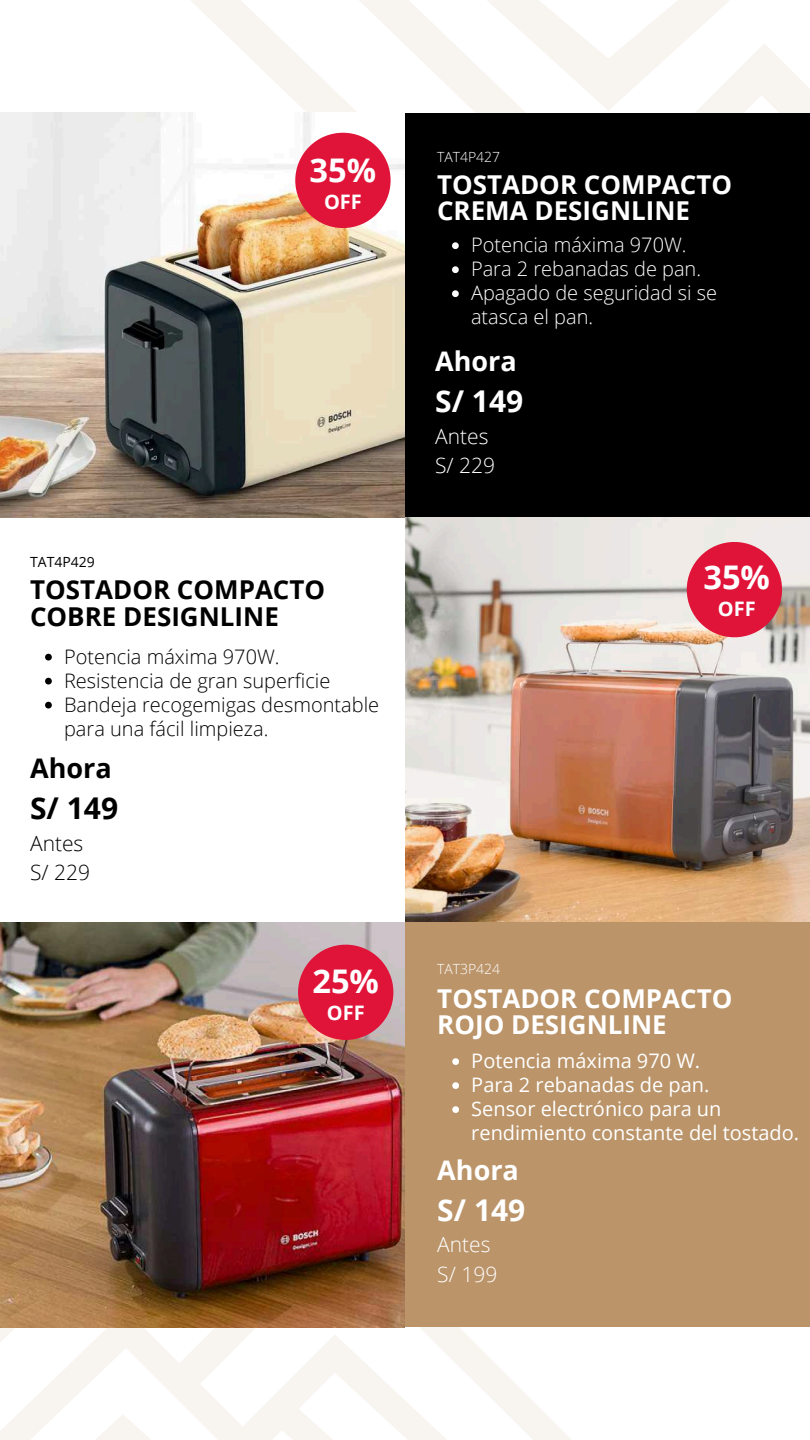
<style>
.page{position:relative;width:810px;height:1440px;background:#fff}
.page>*{position:absolute;margin:0;border:0;box-sizing:border-box;transform-origin:0 0}
.t1{font:700 32.6px "Open Sans";color:#fff}
.t2{font:700 30px "Open Sans";color:#fff}
.t3{font:700 30px "Open Sans";color:#000}
.t4{font:700 27px "Open Sans";color:#fff}
.t5{font:700 27px "Open Sans";color:#000}
.t6{font:700 26px/26.2px "Open Sans";color:#fff}
.t7{font:700 26px/26.2px "Open Sans";color:#000}
.t8{font:300 21px/29.2px "Open Sans";color:#fff}
.t9{font:300 21px/29.2px "Open Sans";color:#000}
.t10{font:300 20px/24px "Open Sans";color:#000}
.t11{font:20px/24px "Open Sans";color:#fff}
.t12{font:300 20px/24px "Open Sans";color:#fff}
.t13{font:700 20px "Open Sans";color:#fff}
.t14{font:300 14px "Open Sans";color:#fff}
.t15{font:14px "Open Sans";color:#000}
</style>
<div class="page">
<svg style="left:190px;top:0;width:620px;height:113px"></svg>
<div style="left:0;top:113px;width:810px;height:405px;background:#000"></div>
<img style="left:0;top:113px;width:405px;height:405px">
<div style="left:295px;top:133px;width:96px;height:95px;background:#e01439;border-radius:50%"></div>
<svg style="left:452px;top:242px;width:7px;height:7px"></svg>
<svg style="left:452px;top:266px;width:7px;height:7px"></svg>
<svg style="left:452px;top:290px;width:7px;height:7px"></svg>
<svg style="left:0;top:1327px;width:571px;height:113px"></svg>
<img style="left:405px;top:518px;width:405px;height:404px">
<div style="left:0;top:922px;width:810px;height:405px;background:#bb9469"></div>
<svg style="left:45px;top:654px;width:7px;height:7px"></svg>
<svg style="left:45px;top:678px;width:7px;height:7px"></svg>
<svg style="left:45px;top:702px;width:7px;height:7px"></svg>
<div style="left:687px;top:542px;width:95px;height:95px;background:#e01439;border-radius:50%"></div>
<img style="left:0;top:922px;width:405px;height:405px">
<div style="left:298px;top:945px;width:95px;height:95px;background:#e01439;border-radius:50%"></div>
<svg style="left:452px;top:1058px;width:7px;height:7px"></svg>
<svg style="left:452px;top:1082px;width:7px;height:7px"></svg>
<svg style="left:452px;top:1106px;width:7px;height:7px"></svg>
<p class="t15" style="left:30px;top:553px;width:66px">TAT4P429</p>
<h1 class="t1" style="left:310px;top:147px;width:68px">35%</h1>
<p class="t13" style="left:324px;top:188px;width:39px">OFF</p>
<h3 class="t7" style="left:30px;top:576px;width:297px">TOSTADOR COMPACTO<br>COBRE DESIGNLINE</h3>
<p class="t10" style="left:64px;top:644px;width:317px">Potencia máxima 970W.<br>Resistencia de gran superficie<br>Bandeja recogemigas desmontable para una fácil limpieza.</p>
<h3 class="t5" style="left:30px;top:749px;width:83px">Ahora</h3>
<h2 class="t3" style="left:30px;top:787px;width:90px">S/ 149</h2>
<p class="t9" style="left:30px;top:828px;width:62px">Antes<br>S/ 229</p>
<h1 class="t1" style="left:312px;top:958px;width:68px">25%</h1>
<p class="t13" style="left:327px;top:998px;width:39px">OFF</p>
<p class="t14" style="left:437px;top:147px;width:65px">TAT4P427</p>
<h3 class="t6" style="left:437px;top:171px;width:297px">TOSTADOR COMPACTO<br>CREMA DESIGNLINE</h3>
<p class="t12" style="left:471px;top:232px;width:248px">Potencia máxima 970W.<br>Para 2 rebanadas de pan.<br>Apagado de seguridad si se atasca el pan.</p>
<h3 class="t4" style="left:435px;top:342px;width:83px">Ahora</h3>
<h2 class="t2" style="left:435px;top:380px;width:90px">S/ 149</h2>
<p class="t8" style="left:435px;top:421px;width:62px">Antes<br>S/ 229</p>
<p class="t14" style="left:437px;top:959px;width:65px">TAT3P424</p>
<h1 class="t1" style="left:703px;top:554px;width:68px">35%</h1>
<p class="t13" style="left:718px;top:594px;width:39px">OFF</p>
<h3 class="t6" style="left:437px;top:985px;width:297px">TOSTADOR COMPACTO<br>ROJO DESIGNLINE</h3>
<p class="t11" style="left:471px;top:1048px;width:329px">Potencia máxima 970 W.<br>Para 2 rebanadas de pan.<br>Sensor electrónico para un rendimiento constante del tostado.</p>
<h3 class="t4" style="left:437px;top:1151px;width:83px">Ahora</h3>
<h2 class="t2" style="left:437px;top:1189px;width:90px">S/ 149</h2>
<p class="t8" style="left:437px;top:1230px;width:62px">Antes<br>S/ 199</p>
</div>
